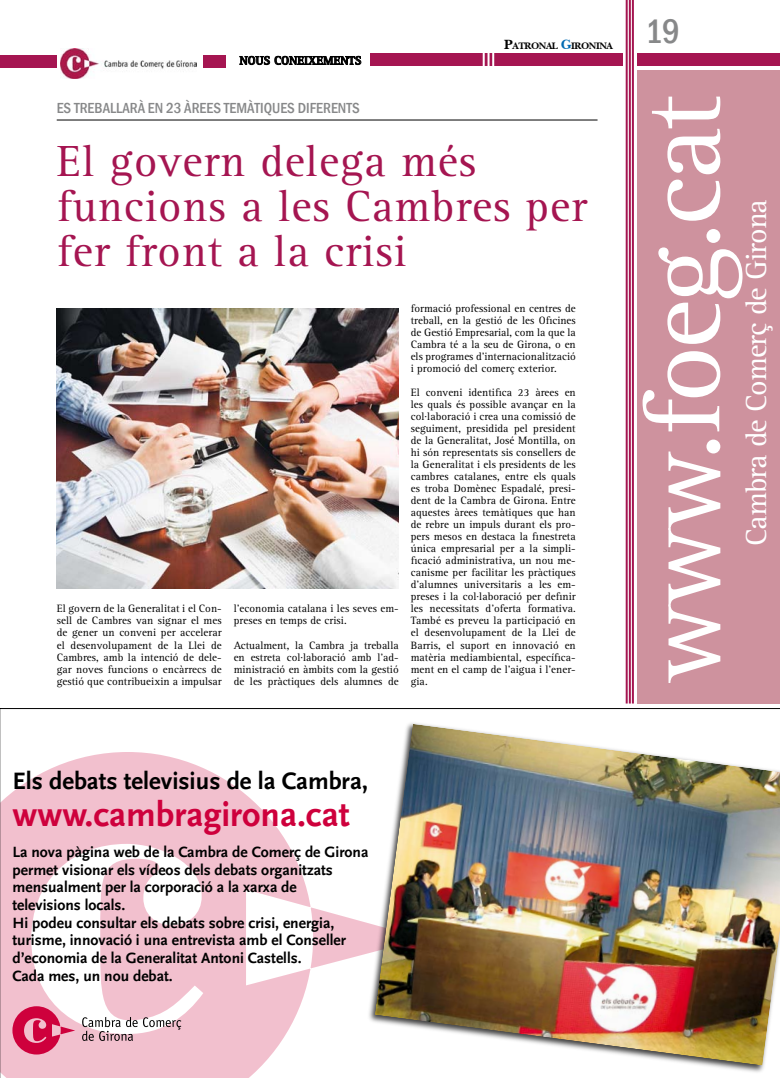
<style>
.page{position:relative;width:780px;height:1078px;background:#fff}
.page>*{position:absolute;margin:0;border:0;box-sizing:border-box;transform-origin:0 0}
.t1{font:110.3px "Rotis Serif";letter-spacing:-.03em;color:#fff}
.t2{font:45px/45px "Rotis Serif";letter-spacing:.02em;color:#a51551}
.t3{font:700 35.6px "Scala Sans";color:#ce003c}
.t4{font:500 condensed 35px "Franklin Gothic";color:#878889}
.t5{font:30px "Rotis Serif";letter-spacing:-.03em;color:#fff}
.t6{font:700 24.9px "Scala Sans";color:#000}
.t7{font:700 15.6px/17.6px "Scala Sans";color:#000}
.t8{font:700 15.6px "Scala Sans LF";color:#000}
.t9{font:500 condensed 15px "Franklin Gothic";color:#878889}
.t10{font:700 12px "Rotis Serif";letter-spacing:.01em;color:#000}
.t11{font:11px/12px "Rotis Serif";letter-spacing:.005em;color:#000;text-align:justify}
.t12{font:9.8px "New BAS Kbold";letter-spacing:-.045em;color:#000}
.s1{font-size:14px}
.s2{font-size:14px;color:#006ab2}
</style>
<div class="page">
<div style="left:0;top:55px;width:57px;height:12px;background:#a51551"></div>
<div style="left:370px;top:54px;width:252px;height:12px;background:#a51551"></div>
<hr style="left:492px;top:48px;width:2px;height:28px;background:#fff">
<hr style="left:487px;top:48px;width:2px;height:28px;background:#fff">
<hr style="left:482px;top:48px;width:2px;height:28px;background:#fff">
<div style="left:637px;top:70px;width:143px;height:633px;background:#ce929e"></div>
<hr style="left:632px;top:0;width:2px;height:703px;background:#a51551">
<hr style="left:628px;top:0;width:2px;height:703px;background:#a51551">
<hr style="left:625px;top:0;width:2px;height:703px;background:#a51551">
<div style="left:637px;top:53px;width:143px;height:12px;background:#a51551"></div>
<svg style="left:239px;top:55px;width:122px;height:11px"></svg>
<img style="left:60px;top:49px;width:136px;height:29px">
<div style="left:203px;top:55px;width:22px;height:12px;background:#a51551"></div>
<hr style="left:57px;top:120px;width:540px;height:1px;background:#000">
<img style="left:0;top:708px;width:780px;height:369px">
<img style="left:57px;top:309px;width:342px;height:279px">
<p class="t10" style="left:239px;top:53px;width:123px">NOUS CONEIXEMENTS</p>
<p class="t12" style="left:504px;top:40px;width:110px"><span class="s1">P</span>ATRONAL <span class="s2">G</span>IRONINA</p>
<h3 class="t9" style="left:57px;top:98px;width:304px">ES TREBALLARÀ EN 23 ÀREES TEMÀTIQUES DIFERENTS</h3>
<h2 class="t2" style="left:57px;top:140px;width:531px">El govern delega més funcions a les Cambres per fer front a la crisi</h2>
<p class="t11" style="left:57px;top:603px;width:166px">El govern de la Generalitat i el Con&shy;sell de Cambres van signar el mes de gener un conveni per accelerar el desenvolupament de la Llei de Cambres, amb la intenció de dele&shy;gar noves funcions o encàrrecs de gestió que contribueixin a impulsar</p>
<p class="t11" style="left:234px;top:603px;width:166px">l’economia catalana i les seves em&shy;preses en temps de crisi.</p>
<p class="t11" style="left:234px;top:639px;width:166px">Actualment, la Cambra ja treballa en estreta col·laboració amb l’ad&shy;ministració en àmbits com la gestió de les pràctiques dels alumnes de</p>
<p class="t11" style="left:411px;top:303px;width:166px">formació professional en centres de treball, en la gestió de les Oficines de Gestió Empresarial, com la que la Cambra té a la seu de Girona, o en els programes d’internacionalització i promoció del comerç exterior.</p>
<p class="t11" style="left:411px;top:387px;width:166px">El conveni identifica 23 àrees en les quals és possible avançar en la col·laboració i crea una comissió de seguiment, presidida pel president de la Generalitat, José Montilla, on hi són representats sis consellers de la Generalitat i els presidents de les cambres catalanes, entre els quals es troba Domènec Espadalé, presi&shy;dent de la Cambra de Girona. Entre aquestes àrees temàtiques que han de rebre un impuls durant els pro&shy;pers mesos en destaca la finestreta única empresarial per a la simpli&shy;ficació administrativa, un nou me&shy;canisme per facilitar les pràctiques d’alumnes universitaris a les em&shy;preses i la col·laboració per definir les necessitats d’oferta formativa.<br>També es preveu la participació en el desenvolupament de la Llei de Barris, el suport en innovació en matèria mediambiental, específica&shy;ment en el camp de l’aigua i l’ener&shy;gia.</p>
<h3 class="t4" style="left:645px;top:9px;width:36px">19</h3>
<h1 class="t1" style="left:619px;top:682px;width:589px;rotate:-90deg">www.foeg.cat</h1>
<h3 class="t5" style="left:739px;top:546px;width:348px;rotate:-90deg">Cambra de Comerç de Girona</h3>
<h3 class="t6" style="left:12px;top:767px;width:357px">Els debats televisius de la Cambra,</h3>
<h3 class="t3" style="left:12px;top:795px;width:339px">www.cambragirona.cat</h3>
<p class="t7" style="left:12px;top:843px;width:357px">La nova pàgina web de la Cambra de Comerç de Girona permet visionar els vídeos dels debats organitzats mensualment per la corporació a la xarxa de televisions locals.<br>Hi podeu consultar els debats sobre crisi, energia, turisme, innovació i una entrevista amb el Conseller d’economia de la Generalitat Antoni Castells.</p>
<h3 class="t8" style="left:12px;top:966px;width:162px">Cada mes, un nou debat.</h3>
</div>
